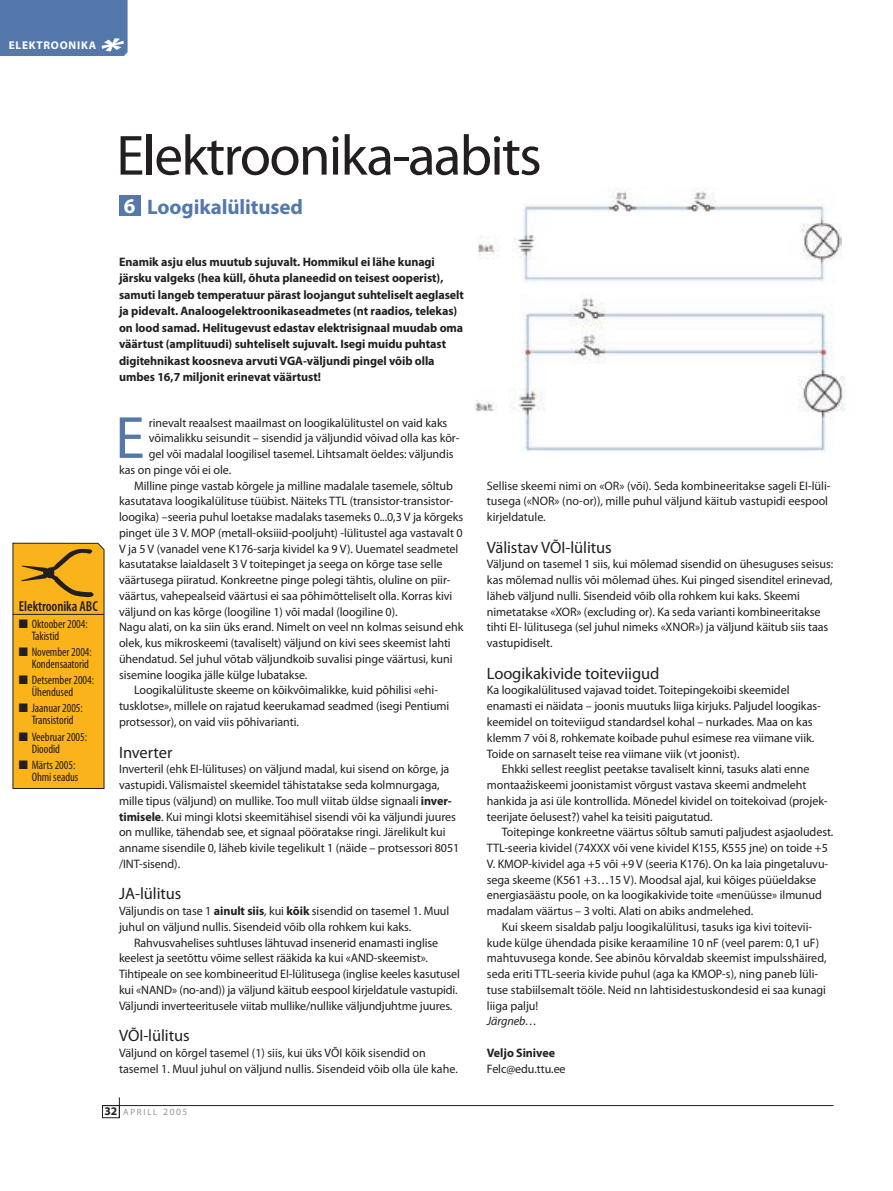
<style>
.page{position:relative;width:893px;height:1191px;background:#fff}
.page>*{position:absolute;margin:0;border:0;box-sizing:border-box;transform-origin:0 0}
.t1{font:60px "Myriad Pro";color:#5578ab}
.t2{font:57px "Myriad Pro";letter-spacing:-.03em;color:#231f20}
.t3{font:700 21px "Myriad Pro";letter-spacing:-.005em;color:#5578ab}
.t4{font:16.5px "Myriad Pro";letter-spacing:-.005em;color:#231f20}
.t5{font:600 condensed 14.55px "Myriad Pro";letter-spacing:-.005em;color:#231f20}
.t6{font:12.3px/15.8px "Myriad Pro";letter-spacing:-.005em;color:#231f20}
.t7{font:700 12.3px/16.5px "Myriad Pro";letter-spacing:-.005em;color:#231f20}
.t8{font:condensed 12.3px/12px "Myriad Pro";letter-spacing:-.005em;color:#231f20}
.t9{font:italic 12.3px "Myriad Pro";letter-spacing:-.005em;color:#231f20}
.t10{font:700 11.25px "Myriad Pro";letter-spacing:.07em;color:#fff}
.t11{font:9px "Myriad Pro";letter-spacing:.185em;color:#939598}
.s1{color:#fff}
.s2{font-weight:700}
.s3{font-weight:700;font-size:11.7px;color:#231f20}
.s4{font-size:9.6px}
</style>
<div class="page">
<hr style="left:102px;top:1105px;width:731px;height:1px;background:#231f20">
<div style="left:102px;top:1105px;width:18px;height:13px;border:1px solid #231f20"></div>
<svg style="left:119px;top:1097px;width:1px;height:20px"></svg>
<div style="left:119px;top:196px;width:21px;height:20px;background:#5578ab"></div>
<div style="left:0;top:0;width:128px;height:56px;background:#5578ab"></div>
<img style="left:478px;top:189px;width:364px;height:94px">
<img style="left:475px;top:296px;width:371px;height:156px">
<svg style="left:13px;top:543px;width:91px;height:246px;background:#f0ac1b"></svg>
<hr style="left:13px;top:614px;width:91px;height:1px;background:#231f20">
<p class="t10" style="left:9px;top:39px;width:89px">ELEKTROONIKA</p>
<p class="t5" style="left:19px;top:598px;width:80px">Elektroonika ABC</p>
<p class="t8" style="left:32px;top:618px;width:58px;text-indent:-13px">■ Oktoober 2004:<br>Takistid</p>
<p class="t8" style="left:19px;top:646px;width:74px;text-align:right">■ November 2004:<br>Kondensaatorid</p>
<p class="t8" style="left:32px;top:674px;width:64px;text-indent:-13px">■ Detsember 2004:<br>Ühendused</p>
<p class="t8" style="left:19px;top:702px;width:65px;text-align:center">■ Jaanuar 2005:<br>Transistorid</p>
<p class="t8" style="left:32px;top:731px;width:57px;text-indent:-13px">■ Veebruar 2005:<br>Dioodid</p>
<p class="t8" style="left:19px;top:759px;width:61px;text-align:right">■ Märts 2005:<br>Ohmi seadus</p>
<h2 class="t2" style="left:116px;top:124px;width:427px">Elektroonika-aabits</h2>
<h3 class="t3" style="left:124px;top:195px;width:181px"><span class="s1">6</span> Loogikalülitused</h3>
<p class="t7" style="left:119px;top:254px;width:346px">Enamik asju elus muutub sujuvalt. Hommikul ei lähe kunagi järsku valgeks (hea küll, õhuta planeedid on teisest ooperist), samuti langeb temperatuur pärast loojangut suhteliselt aeglaselt ja pidevalt. Analoogelektroonikaseadmetes (nt raadios, telekas) on lood samad. Helitugevust edastav elektrisignaal muudab oma väärtust (amplituudi) suhteliselt sujuvalt. Isegi muidu puhtast digitehnikast koosneva arvuti VGA-väljundi pingel võib olla umbes 16,7 miljonit erinevat väärtust!</p>
<p class="t6" style="left:149px;top:415px;width:300px">rinevalt reaalsest maailmast on loogikalülitustel on vaid kaks</p>
<p class="t6" style="left:149px;top:430px;width:312px">võimalikku seisundit – sisendid ja väljundid võivad olla kas kõr-</p>
<p class="t6" style="left:149px;top:446px;width:306px">gel või madalal loogilisel tasemel. Lihtsamalt öeldes: väljundis</p>
<p class="t6" style="left:119px;top:462px;width:114px">kas on pinge või ei ole.</p>
<p class="t6" style="left:134px;top:478px;width:320px">Milline pinge vastab kõrgele ja milline madalale tasemele, sõltub</p>
<p class="t6" style="left:119px;top:493px;width:336px">kasutatava loogikalülituse tüübist. Näiteks TTL (transistor-transistor-</p>
<p class="t6" style="left:119px;top:509px;width:346px">loogika) –seeria puhul loetakse madalaks tasemeks 0...0,3 V ja kõrgeks</p>
<p class="t6" style="left:119px;top:525px;width:345px">pinget üle 3 V. MOP (metall-oksiiid-pooljuht) -lülitustel aga vastavalt 0</p>
<p class="t6" style="left:119px;top:541px;width:341px">V ja 5 V (vanadel vene K176-sarja kividel ka 9 V). Uuematel seadmetel</p>
<p class="t6" style="left:119px;top:556px;width:325px">kasutatakse laialdaselt 3 V toitepinget ja seega on kõrge tase selle</p>
<p class="t6" style="left:119px;top:572px;width:333px">väärtusega piiratud. Konkreetne pinge polegi tähtis, oluline on piir-</p>
<p class="t6" style="left:119px;top:588px;width:335px">väärtus, vahepealseid väärtusi ei saa põhimõtteliselt olla. Korras kivi</p>
<p class="t6" style="left:119px;top:604px;width:280px">väljund on kas kõrge (loogiline 1) või madal (loogiline 0).</p>
<p class="t6" style="left:119px;top:619px;width:346px">Nagu alati, on ka siin üks erand. Nimelt on veel nn kolmas seisund ehk</p>
<p class="t6" style="left:119px;top:635px;width:333px">olek, kus mikroskeemi (tavaliselt) väljund on kivi sees skeemist lahti</p>
<p class="t6" style="left:119px;top:651px;width:335px">ühendatud. Sel juhul võtab väljundkoib suvalisi pinge väärtusi, kuni</p>
<p class="t6" style="left:119px;top:667px;width:190px">sisemine loogika jälle külge lubatakse.</p>
<p class="t6" style="left:134px;top:682px;width:305px">Loogikalülituste skeeme on kõikvõimalikke, kuid põhilisi «ehi-</p>
<p class="t6" style="left:119px;top:698px;width:332px">tusklotse», millele on rajatud keerukamad seadmed (isegi Pentiumi</p>
<p class="t6" style="left:119px;top:714px;width:181px">protsessor), on vaid viis põhivarianti.</p>
<h3 class="t4" style="left:119px;top:743px;width:55px">Inverter</h3>
<p class="t6" style="left:119px;top:761px;width:342px">Inverteril (ehk EI-lülituses) on väljund madal, kui sisend on kõrge, ja vastupidi. Välismaistel skeemidel tähistatakse seda kolmnurgaga, mille tipus (väljund) on mullike. Too mull viitab üldse signaali <span class="s2">inver&shy;timisele</span>. Kui mingi klotsi skeemitähisel sisendi või ka väljundi juures on mullike, tähendab see, et signaal pööratakse ringi. Järelikult kui anname sisendile 0, läheb kivile tegelikult 1 (näide – protsessori 8051 /INT-sisend).</p>
<h3 class="t4" style="left:119px;top:884px;width:64px">JA-lülitus</h3>
<p class="t6" style="left:119px;top:903px;width:332px">Väljundis on tase 1 <span class="s2">ainult siis</span>, kui <span class="s2">kõik</span> sisendid on tasemel 1. Muul juhul on väljund nullis. Sisendeid võib olla rohkem kui kaks.</p>
<p class="t6" style="left:119px;top:934px;width:342px;text-indent:15px">Rahvusvahelises suhtluses lähtuvad insenerid enamasti inglise keelest ja seetõttu võime sellest rääkida ka kui «AND-skeemist».<br>Tihtipeale on see kombineeritud EI-lülitusega (inglise keeles kasutusel kui «NAND» (no-and)) ja väljund käitub eespool kirjeldatule vastupidi.<br>Väljundi inverteeritusele viitab mullike/nullike väljundjuhtme juures.</p>
<h3 class="t4" style="left:119px;top:1026px;width:72px">VÕI-lülitus</h3>
<p class="t6" style="left:119px;top:1045px;width:340px">Väljund on kõrgel tasemel (1) siis, kui üks VÕI kõik sisendid on tasemel 1. Muul juhul on väljund nullis. Sisendeid võib olla üle kahe.</p>
<h1 class="t1" style="left:115px;top:405px;width:31px">E</h1>
<p class="t6" style="left:487px;top:478px;width:345px">Sellise skeemi nimi on «OR» (või). Seda kombineeritakse sageli EI-lüli&shy;tusega («NOR» (no-or)), mille puhul väljund käitub vastupidi eespool kirjeldatule.</p>
<h3 class="t4" style="left:487px;top:538px;width:126px">Välistav VÕI-lülitus</h3>
<p class="t6" style="left:487px;top:556px;width:348px">Väljund on tasemel 1 siis, kui mõlemad sisendid on ühesuguses seisus: kas mõlemad nullis või mõlemad ühes. Kui pinged sisenditel erinevad, läheb väljund nulli. Sisendeid võib olla rohkem kui kaks. Skeemi nimetatakse «XOR» (excluding or). Ka seda varianti kombineeritakse tihti EI- lülitusega (sel juhul nimeks «XNOR») ja väljund käitub siis taas vastupidiselt.</p>
<h3 class="t4" style="left:487px;top:664px;width:174px">Loogikakivide toiteviigud</h3>
<p class="t6" style="left:487px;top:682px;width:335px">Ka loogikalülitused vajavad toidet. Toitepingekoibi skeemidel enamasti ei näidata – joonis muutuks liiga kirjuks. Paljudel loogikas&shy;keemidel on toiteviigud standardsel kohal – nurkades. Maa on kas klemm 7 või 8, rohkemate koibade puhul esimese rea viimane viik.<br>Toide on sarnaselt teise rea viimane viik (vt joonist).</p>
<p class="t6" style="left:487px;top:761px;width:342px;text-indent:15px">Ehkki sellest reeglist peetakse tavaliselt kinni, tasuks alati enne montaažiskeemi joonistamist võrgust vastava skeemi andmeleht hankida ja asi üle kontrollida. Mõnedel kividel on toitekoivad (projek&shy;teerijate õelusest?) vahel ka teisiti paigutatud.</p>
<p class="t6" style="left:502px;top:824px;width:333px">Toitepinge konkreetne väärtus sõltub samuti paljudest asjaoludest.</p>
<p class="t6" style="left:487px;top:840px;width:342px">TTL-seeria kividel (74XXX või vene kividel K155, K555 jne) on toide +5</p>
<p class="t6" style="left:487px;top:856px;width:343px">V. KMOP-kividel aga +5 või +9 V (seeria K176). On ka laia pingetaluvu-</p>
<p class="t6" style="left:487px;top:871px;width:331px">sega skeeme (K561 +3…15 V). Moodsal ajal, kui kõiges püüeldakse</p>
<p class="t6" style="left:487px;top:887px;width:336px">energiasäästu poole, on ka loogikakivide toite «menüüsse» ilmunud</p>
<p class="t6" style="left:487px;top:903px;width:268px">madalam väärtus – 3 volti. Alati on abiks andmelehed.</p>
<p class="t6" style="left:502px;top:919px;width:312px">Kui skeem sisaldab palju loogikalülitusi, tasuks iga kivi toitevii-</p>
<p class="t6" style="left:487px;top:934px;width:334px">kude külge ühendada pisike keraamiline 10 nF (veel parem: 0,1 uF)</p>
<p class="t6" style="left:487px;top:950px;width:341px">mahtuvusega konde. See abinõu kõrvaldab skeemist impulsshäired,</p>
<p class="t6" style="left:487px;top:966px;width:333px">seda eriti TTL-seeria kivide puhul (aga ka KMOP-s), ning paneb lüli-</p>
<p class="t6" style="left:487px;top:982px;width:341px">tuse stabiilsemalt tööle. Neid nn lahtisidestuskondesid ei saa kunagi</p>
<p class="t6" style="left:487px;top:997px;width:53px">liiga palju!</p>
<p class="t9" style="left:487px;top:1014px;width:52px">Järgneb…</p>
<p class="t7" style="left:487px;top:1044px;width:70px">Veljo Sinivee</p>
<p class="t6" style="left:487px;top:1060px;width:80px">Felc@edu.ttu.ee</p>
<p class="t11" style="left:105px;top:1107px;width:84px"><span class="s3">32</span> APRILL <span class="s4">2005</span></p>
</div>
